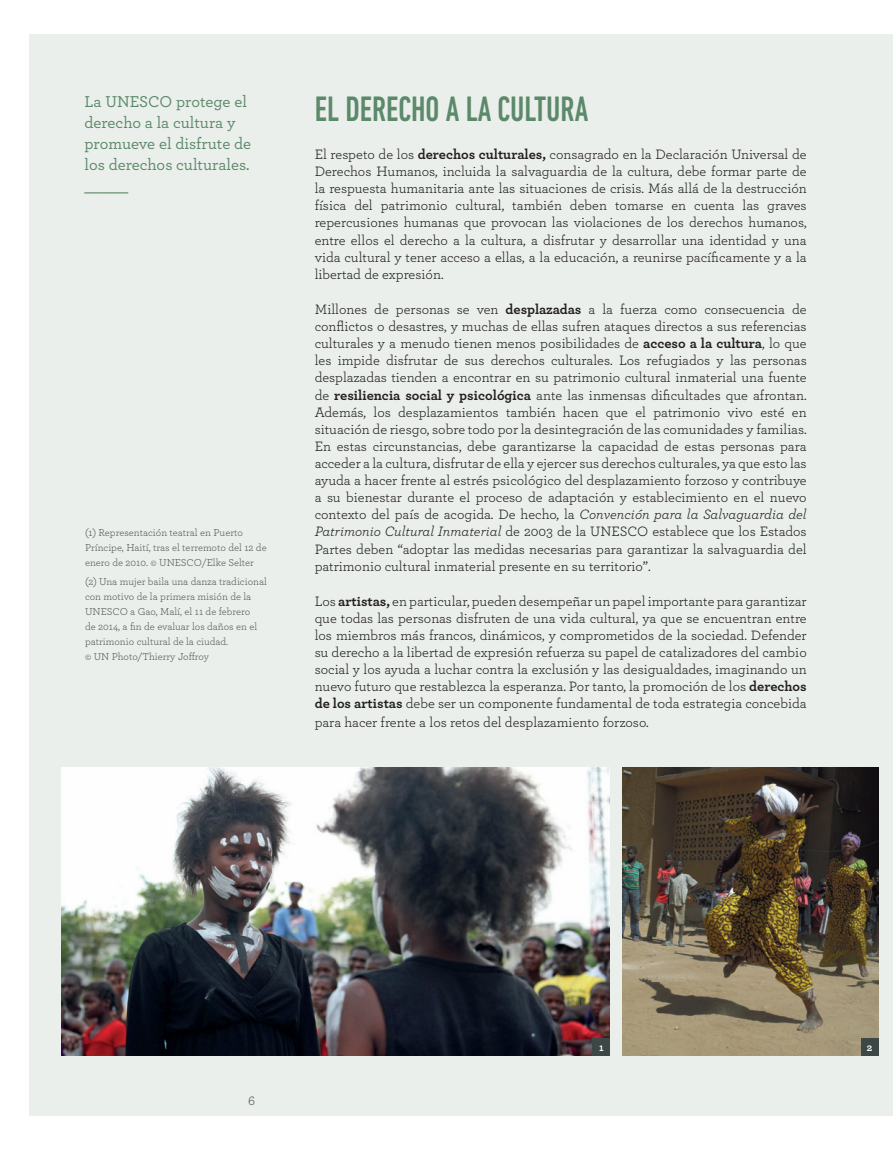
<style>
.page{position:relative;width:893px;height:1149px;background:#fff}
.page>*{position:absolute;margin:0;border:0;box-sizing:border-box;transform-origin:0 0}
.t1{font:500 condensed 36px "DIN Next LT Pro";color:#5c896a;scale:.9 1}
.t2{font:500 16.5px/21px "Archer";color:#5c896a}
.t3{font:14.25px/17.1px "Archer";color:#231f20;text-align:justify}
.t4{font:13.5px "Archer";color:#57585a}
.t5{font:10.5px/15px "Archer";color:#57585a}
.t6{font:700 10.5px "Archer";color:#fff}
.s1{font-weight:700}
.s2{font-family:"Archer Pro";font-style:italic}
</style>
<div class="page">
<div style="left:30px;top:34px;width:863px;height:1081px;background:#ebefec"></div>
<img style="left:62px;top:767px;width:548px;height:287px">
<div style="left:593px;top:1037px;width:17px;height:17px;background:#3d4746"></div>
<img style="left:623px;top:767px;width:255px;height:287px">
<div style="left:861px;top:1037px;width:17px;height:17px;background:#3d4746"></div>
<p class="t2" style="left:84px;top:90px;width:168px">La UNESCO protege el derecho a la cultura y promueve el disfrute de los derechos culturales. _____</p>
<p class="t5" style="left:85px;top:524px;width:183px">(1) Representación teatral en Puerto<br>Príncipe, Haití, tras el terremoto del 12 de enero de 2010. © UNESCO/Elke Selter</p>
<p class="t5" style="left:85px;top:573px;width:183px">(2) Una mujer baila una danza tradicional con motivo de la primera misión de la UNESCO a Gao, Malí, el 11 de febrero<br>de 2014, a fin de evaluar los daños en el patrimonio cultural de la ciudad.<br>© UN Photo/Thierry Joffroy</p>
<h1 class="t1" style="left:315px;top:88px;width:306px">EL DERECHO A LA CULTURA</h1>
<p class="t3" style="left:315px;top:145px;width:494px">El respeto de los <span class="s1">derechos culturales,</span> consagrado en la Declaración Universal de Derechos Humanos, incluida la salvaguardia de la cultura, debe formar parte de la respuesta humanitaria ante las situaciones de crisis. Más allá de la destrucción física del patrimonio cultural, también deben tomarse en cuenta las graves repercusiones humanas que provocan las violaciones de los derechos humanos, entre ellos el derecho a la cultura, a disfrutar y desarrollar una identidad y una vida cultural y tener acceso a ellas, a la educación, a reunirse pacíficamente y a la libertad de expresión.</p>
<p class="t3" style="left:315px;top:300px;width:494px">Millones de personas se ven <span class="s1">desplazadas</span> a la fuerza como consecuencia de conflictos o desastres, y muchas de ellas sufren ataques directos a sus referencias culturales y a menudo tienen menos posibilidades de <span class="s1">acceso a la cultura</span>, lo que les impide disfrutar de sus derechos culturales. Los refugiados y las personas desplazadas tienden a encontrar en su patrimonio cultural inmaterial una fuente de <span class="s1">resiliencia social y psicológica</span> ante las inmensas dificultades que afrontan.<br>Además, los desplazamientos también hacen que el patrimonio vivo esté en situación de riesgo, sobre todo por la desintegración de las comunidades y familias.<br>En estas circunstancias, debe garantizarse la capacidad de estas personas para acceder a la cultura, disfrutar de ella y ejercer sus derechos culturales, ya que esto las ayuda a hacer frente al estrés psicológico del desplazamiento forzoso y contribuye a su bienestar durante el proceso de adaptación y establecimiento en el nuevo contexto del país de acogida. De hecho, la <span class="s2">Convención para la Salvaguardia del Patrimonio Cultural Inmaterial</span> de 2003 de la UNESCO establece que los Estados Partes deben “adoptar las medidas necesarias para garantizar la salvaguardia del patrimonio cultural inmaterial presente en su territorio”.</p>
<p class="t3" style="left:315px;top:591px;width:494px">Los <span class="s1">artistas,</span> en particular, pueden desempeñar un papel importante para garantizar que todas las personas disfruten de una vida cultural, ya que se encuentran entre los miembros más francos, dinámicos, y comprometidos de la sociedad. Defender su derecho a la libertad de expresión refuerza su papel de catalizadores del cambio social y los ayuda a luchar contra la exclusión y las desigualdades, imaginando un nuevo futuro que restablezca la esperanza. Por tanto, la promoción de los <span class="s1">derechos de los artistas</span> debe ser un componente fundamental de toda estrategia concebida para hacer frente a los retos del desplazamiento forzoso.</p>
<p class="t4" style="left:248px;top:1090px;width:8px">6</p>
<p class="t6" style="left:599px;top:1038px;width:6px">1</p>
<p class="t6" style="left:867px;top:1038px;width:7px">2</p>
</div>
